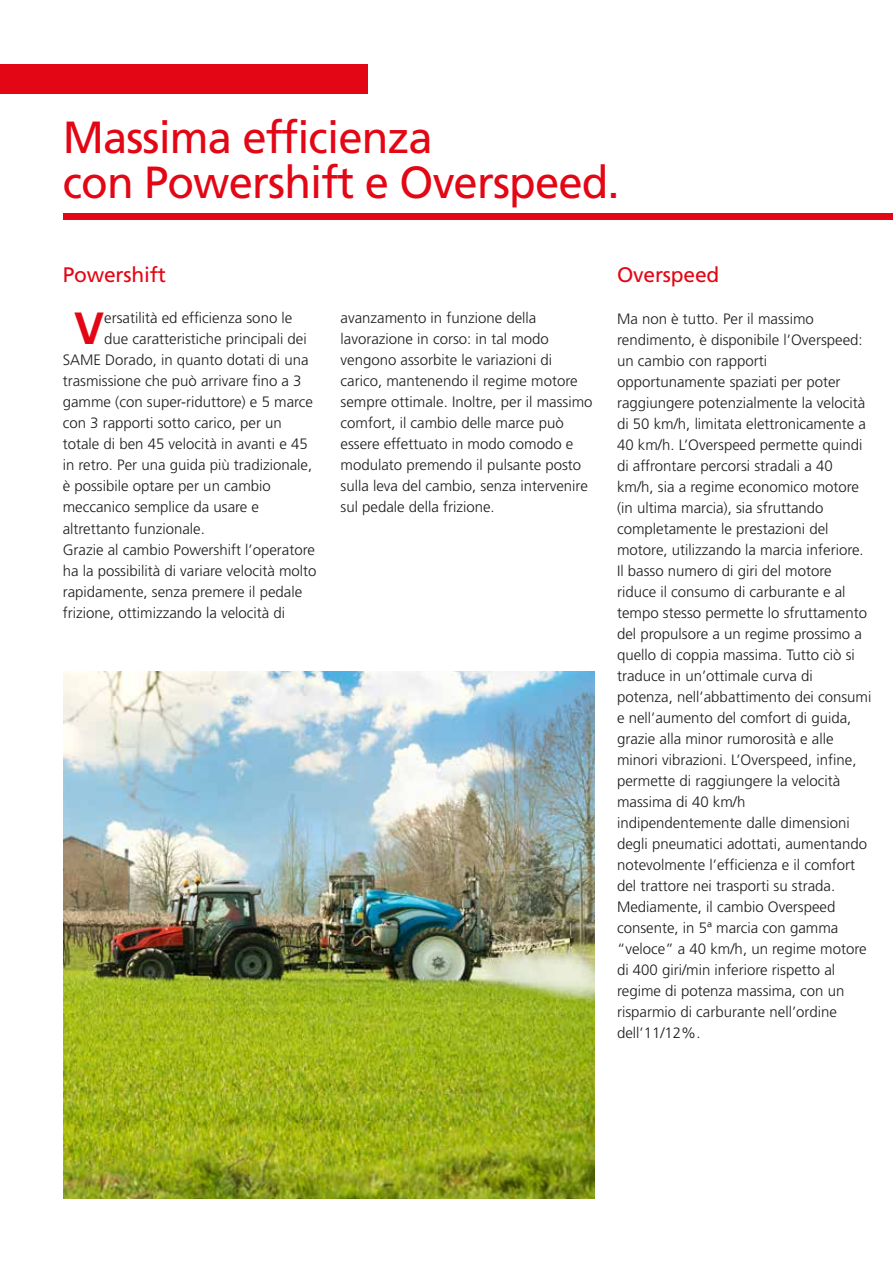
<style>
.page{position:relative;width:893px;height:1263px;background:#fff}
.page>*{position:absolute;margin:0;border:0;box-sizing:border-box;transform-origin:0 0}
.t1{font:700 45.15px "Frutiger LT Std";color:#e30614}
.t2{font:45px/45px "Frutiger LT Std";letter-spacing:-.02em;color:#e30614}
.t3{font:21px "Frutiger LT Std";letter-spacing:-.01em;color:#e30614}
.t4{font:300 15px/21px "Frutiger LT Std";color:#1d1d1b}
</style>
<div class="page">
<div style="left:64px;top:213px;width:829px;height:7px;background:#e30614"></div>
<div style="left:0;top:64px;width:368px;height:30px;background:#e30614"></div>
<img style="left:64px;top:672px;width:531px;height:527px">
<h2 class="t2" style="left:63px;top:115px;width:559px">Massima efficienza<br>con Powershift e Overspeed.</h2>
<h3 class="t3" style="left:63px;top:263px;width:105px">Powershift</h3>
<h1 class="t1" style="left:74px;top:301px;width:32px">V</h1>
<p class="t4" style="left:104px;top:307px;width:190px">ersatilità ed efficienza sono le</p>
<p class="t4" style="left:104px;top:329px;width:204px">due caratteristiche principali dei</p>
<p class="t4" style="left:63px;top:350px;width:247px">SAME Dorado, in quanto dotati di una</p>
<p class="t4" style="left:63px;top:371px;width:240px">trasmissione che può arrivare fino a 3</p>
<p class="t4" style="left:63px;top:392px;width:252px">gamme (con super-riduttore) e 5 marce</p>
<p class="t4" style="left:63px;top:413px;width:221px">con 3 rapporti sotto carico, per un</p>
<p class="t4" style="left:63px;top:434px;width:247px">totale di ben 45 velocità in avanti e 45</p>
<p class="t4" style="left:63px;top:455px;width:251px">in retro. Per una guida più tradizionale,</p>
<p class="t4" style="left:63px;top:476px;width:210px">è possibile optare per un cambio</p>
<p class="t4" style="left:63px;top:497px;width:198px">meccanico semplice da usare e</p>
<p class="t4" style="left:63px;top:518px;width:144px">altrettanto funzionale.</p>
<p class="t4" style="left:63px;top:539px;width:254px">Grazie al cambio Powershift l’operatore</p>
<p class="t4" style="left:63px;top:560px;width:255px">ha la possibilità di variare velocità molto</p>
<p class="t4" style="left:63px;top:581px;width:241px">rapidamente, senza premere il pedale</p>
<p class="t4" style="left:63px;top:602px;width:224px">frizione, ottimizzando la velocità di</p>
<p class="t4" style="left:341px;top:308px;width:253px">avanzamento in funzione della lavorazione in corso: in tal modo vengono assorbite le variazioni di carico, mantenendo il regime motore sempre ottimale. Inoltre, per il massimo comfort, il cambio delle marce può essere effettuato in modo comodo e modulato premendo il pulsante posto sulla leva del cambio, senza intervenire sul pedale della frizione.</p>
<h3 class="t3" style="left:617px;top:262px;width:104px">Overspeed</h3>
<p class="t4" style="left:617px;top:308px;width:256px">Ma non è tutto. Per il massimo rendimento, è disponibile l’Overspeed: un cambio con rapporti opportunamente spaziati per poter raggiungere potenzialmente la velocità di 50 km/h, limitata elettronicamente a 40 km/h. L’Overspeed permette quindi di affrontare percorsi stradali a 40 km/h, sia a regime economico motore (in ultima marcia), sia sfruttando completamente le prestazioni del motore, utilizzando la marcia inferiore.<br>Il basso numero di giri del motore riduce il consumo di carburante e al tempo stesso permette lo sfruttamento del propulsore a un regime prossimo a quello di coppia massima. Tutto ciò si traduce in un’ottimale curva di potenza, nell’abbattimento dei consumi e nell’aumento del comfort di guida, grazie alla minor rumorosità e alle minori vibrazioni. L’Overspeed, infine, permette di raggiungere la velocità massima di 40 km/h indipendentemente dalle dimensioni degli pneumatici adottati, aumentando notevolmente l’efficienza e il comfort del trattore nei trasporti su strada.<br>Mediamente, il cambio Overspeed consente, in 5ª marcia con gamma “veloce” a 40 km/h, un regime motore di 400 giri/min inferiore rispetto al regime di potenza massima, con un risparmio di carburante nell’ordine dell’11/12%.</p>
</div>
